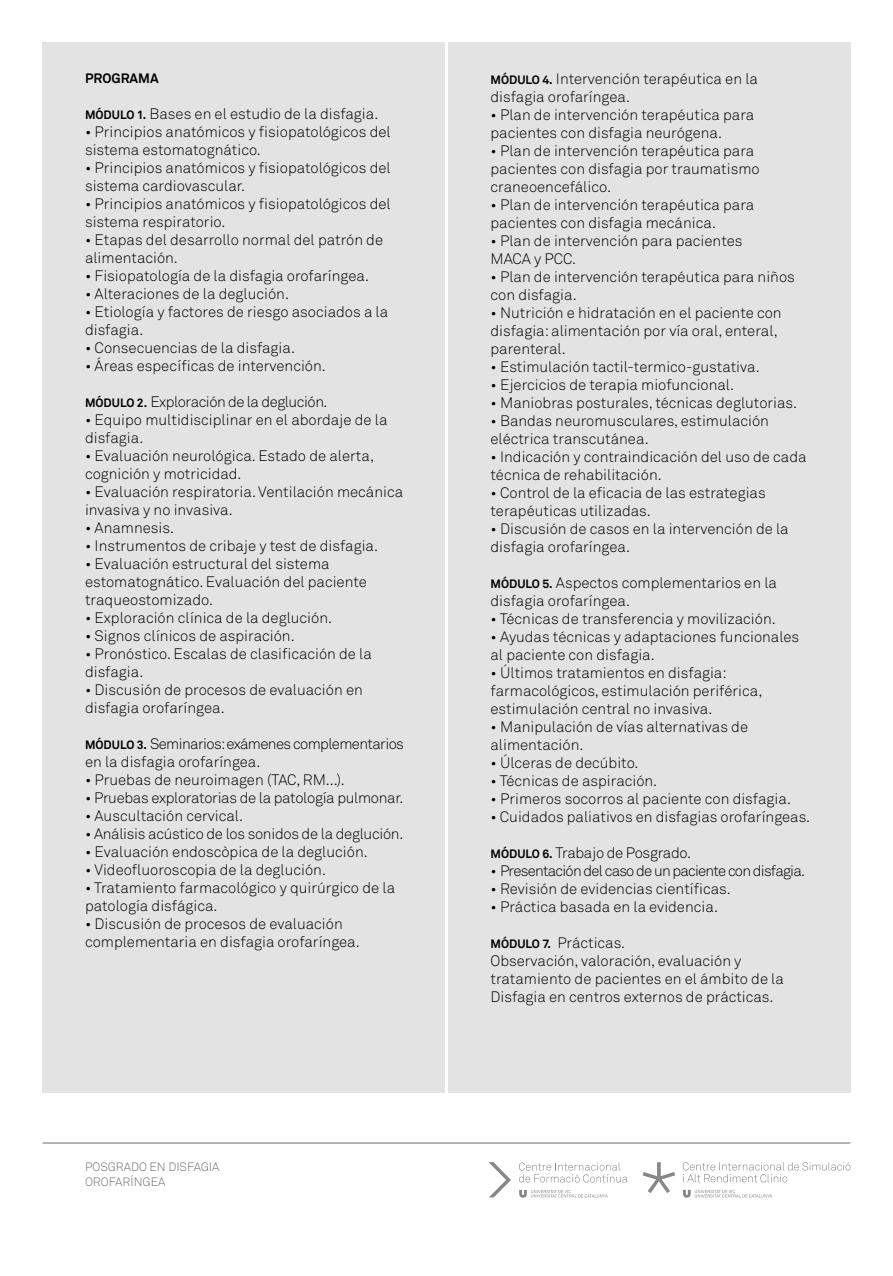
<style>
.page{position:relative;width:893px;height:1276px;background:#fff}
.page>*{position:absolute;margin:0;border:0;box-sizing:border-box;transform-origin:0 0}
.t1{font:300 15px/18px "Akkurat";color:#000}
.t2{font:300 15px "Akkurat";letter-spacing:-.02em;color:#000}
.t3{font:300 15px/18px "Akkurat";letter-spacing:-.04em;color:#000}
.t4{font:300 15px "Akkurat";letter-spacing:-.05em;color:#000}
.t5{font:300 15px "Akkurat";letter-spacing:-.03em;color:#000}
.t6{font:700 13.5px "Akkurat";color:#000}
.t7{font:300 12px/15px "Akkurat";color:#706f6f}
.s1{font-weight:700;font-size:12px}
</style>
<div class="page">
<div style="left:43px;top:43px;width:402px;height:1050px;background:#e3e3e3"></div>
<hr style="left:43px;top:1142px;width:807px;height:1px;background:#706f6f">
<svg style="left:489px;top:1162px;width:22px;height:35px"></svg>
<svg style="left:519px;top:1190px;width:89px;height:7px"></svg>
<svg style="left:519px;top:1162px;width:108px;height:20px"></svg>
<svg style="left:642px;top:1162px;width:33px;height:31px"></svg>
<svg style="left:683px;top:1189px;width:89px;height:8px"></svg>
<svg style="left:683px;top:1162px;width:167px;height:20px"></svg>
<div style="left:448px;top:43px;width:402px;height:1050px;background:#e3e3e3"></div>
<p class="t6" style="left:85px;top:70px;width:75px">PROGRAMA</p>
<p class="t1" style="left:85px;top:105px;width:295px"><span class="s1">MÓDULO 1.</span> Bases en el estudio de la disfagia.</p>
<p class="t1" style="left:85px;top:123px;width:307px">• Principios anatómicos y fisiopatológicos del sistema estomatognático.</p>
<p class="t1" style="left:85px;top:159px;width:307px">• Principios anatómicos y fisiopatológicos del sistema cardiovascular.</p>
<p class="t1" style="left:85px;top:195px;width:307px">• Principios anatómicos y fisiopatológicos del sistema respiratorio.</p>
<p class="t1" style="left:85px;top:231px;width:300px">• Etapas del desarrollo normal del patrón de alimentación.</p>
<p class="t1" style="left:85px;top:267px;width:286px">• Fisiopatología de la disfagia orofaríngea.</p>
<p class="t1" style="left:85px;top:285px;width:205px">• Alteraciones de la deglución.</p>
<p class="t1" style="left:85px;top:303px;width:305px">• Etiología y factores de riesgo asociados a la disfagia.</p>
<p class="t1" style="left:85px;top:339px;width:212px">• Consecuencias de la disfagia.</p>
<p class="t1" style="left:85px;top:357px;width:242px">• Áreas específicas de intervención.</p>
<p class="t5" style="left:85px;top:393px;width:244px"><span class="s1">MÓDULO 2.</span> Exploración de la deglución.</p>
<p class="t1" style="left:85px;top:411px;width:304px">• Equipo multidisciplinar en el abordaje de la disfagia.</p>
<p class="t1" style="left:85px;top:447px;width:291px">• Evaluación neurológica. Estado de alerta, cognición y motricidad.</p>
<p class="t1" style="left:85px;top:483px;width:320px">• Evaluación respiratoria. Ventilación mecánica invasiva y no invasiva.</p>
<p class="t1" style="left:85px;top:519px;width:90px">• Anamnesis.</p>
<p class="t1" style="left:85px;top:537px;width:295px">• Instrumentos de cribaje y test de disfagia.</p>
<p class="t1" style="left:85px;top:555px;width:283px">• Evaluación estructural del sistema estomatognático. Evaluación del paciente traqueostomizado.</p>
<p class="t1" style="left:85px;top:609px;width:249px">• Exploración clínica de la deglución.</p>
<p class="t1" style="left:85px;top:627px;width:211px">• Signos clínicos de aspiración.</p>
<p class="t1" style="left:85px;top:645px;width:288px">• Pronóstico. Escalas de clasificación de la disfagia.</p>
<p class="t1" style="left:85px;top:681px;width:279px">• Discusión de procesos de evaluación en disfagia orofaríngea.</p>
<p class="t3" style="left:85px;top:735px;width:320px"><span class="s1">MÓDULO 3.</span> Seminarios:exámenes complementarios en la disfagia orofaríngea.</p>
<p class="t1" style="left:85px;top:771px;width:261px">• Pruebas de neuroimagen (TAC, RM...).</p>
<p class="t2" style="left:85px;top:789px;width:320px">• Pruebas exploratorias de la patología pulmonar.</p>
<p class="t1" style="left:85px;top:807px;width:160px">• Auscultación cervical.</p>
<p class="t2" style="left:85px;top:825px;width:320px">• Análisis acústico de los sonidos de la deglución.</p>
<p class="t1" style="left:85px;top:843px;width:284px">• Evaluación endoscòpica de la deglución.</p>
<p class="t1" style="left:85px;top:861px;width:242px">• Videofluoroscopia de la deglución.</p>
<p class="t1" style="left:85px;top:879px;width:312px">• Tratamiento farmacológico y quirúrgico de la patología disfágica.</p>
<p class="t1" style="left:85px;top:915px;width:276px">• Discusión de procesos de evaluación complementaria en disfagia orofaríngea.</p>
<p class="t7" style="left:85px;top:1159px;width:136px">POSGRADO EN DISFAGIA<br>OROFARÍNGEA</p>
<p class="t1" style="left:490px;top:70px;width:269px"><span class="s1">MÓDULO 4.</span> Intervención terapéutica en la disfagia orofaríngea.</p>
<p class="t1" style="left:490px;top:106px;width:265px">• Plan de intervención terapéutica para pacientes con disfagia neurógena.</p>
<p class="t1" style="left:490px;top:142px;width:271px">• Plan de intervención terapéutica para pacientes con disfagia por traumatismo craneoencefálico.</p>
<p class="t1" style="left:490px;top:196px;width:265px">• Plan de intervención terapéutica para pacientes con disfagia mecánica.</p>
<p class="t1" style="left:490px;top:232px;width:253px">• Plan de intervención para pacientes<br>MACA y PCC.</p>
<p class="t1" style="left:490px;top:268px;width:306px">• Plan de intervención terapéutica para niños con disfagia.</p>
<p class="t1" style="left:490px;top:304px;width:293px">• Nutrición e hidratación en el paciente con disfagia: alimentación por vía oral, enteral, parenteral.</p>
<p class="t1" style="left:490px;top:358px;width:271px">• Estimulación tactil-termico-gustativa.</p>
<p class="t1" style="left:490px;top:376px;width:245px">• Ejercicios de terapia miofuncional.</p>
<p class="t1" style="left:490px;top:394px;width:308px">• Maniobras posturales, técnicas deglutorias.</p>
<p class="t1" style="left:490px;top:412px;width:280px">• Bandas neuromusculares, estimulación eléctrica transcutánea.</p>
<p class="t1" style="left:490px;top:448px;width:318px">• Indicación y contraindicación del uso de cada técnica de rehabilitación.</p>
<p class="t1" style="left:490px;top:484px;width:277px">• Control de la eficacia de las estrategias terapéuticas utilizadas.</p>
<p class="t1" style="left:490px;top:520px;width:300px">• Discusión de casos en la intervención de la disfagia orofaríngea.</p>
<p class="t1" style="left:490px;top:574px;width:288px"><span class="s1">MÓDULO 5.</span> Aspectos complementarios en la disfagia orofaríngea.</p>
<p class="t1" style="left:490px;top:610px;width:287px">• Técnicas de transferencia y movilización.</p>
<p class="t1" style="left:490px;top:628px;width:310px">• Ayudas técnicas y adaptaciones funcionales al paciente con disfagia.</p>
<p class="t1" style="left:490px;top:664px;width:274px">• Últimos tratamientos en disfagia: farmacológicos, estimulación periférica, estimulación central no invasiva.</p>
<p class="t1" style="left:490px;top:718px;width:259px">• Manipulación de vías alternativas de alimentación.</p>
<p class="t1" style="left:490px;top:754px;width:150px">• Úlceras de decúbito.</p>
<p class="t1" style="left:490px;top:772px;width:168px">• Técnicas de aspiración.</p>
<p class="t1" style="left:490px;top:790px;width:302px">• Primeros socorros al paciente con disfagia.</p>
<p class="t1" style="left:490px;top:808px;width:321px">• Cuidados paliativos en disfagias orofaríngeas.</p>
<p class="t2" style="left:490px;top:844px;width:202px"><span class="s1">MÓDULO 6.</span> Trabajo de Posgrado.</p>
<p class="t4" style="left:490px;top:862px;width:316px">• Presentación del caso de un paciente con disfagia.</p>
<p class="t1" style="left:490px;top:880px;width:242px">• Revisión de evidencias científicas.</p>
<p class="t1" style="left:490px;top:898px;width:229px">• Práctica basada en la evidencia.</p>
<p class="t1" style="left:490px;top:934px;width:295px"><span class="s1">MÓDULO 7.</span> Prácticas.<br>Observación, valoración, evaluación y tratamiento de pacientes en el ámbito de la Disfagia en centros externos de prácticas.</p>
</div>
